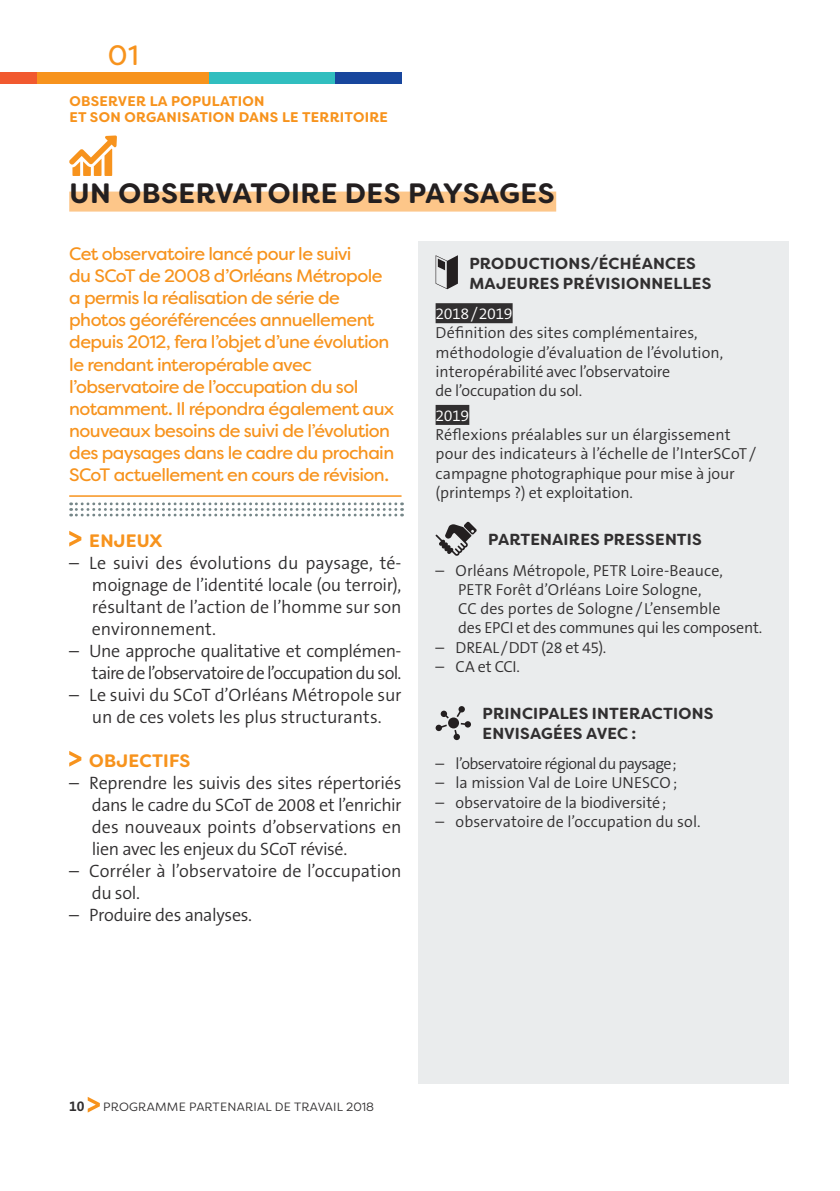
<style>
.page{position:relative;width:840px;height:1191px;background:#fff}
.page>*{position:absolute;margin:0;border:0;box-sizing:border-box;transform-origin:0 0}
.titre_de_section{font:700 28px "Filson Soft";letter-spacing:.02em;color:#231f20}
.Titre_de_couverture{font:28px "Filson Soft";color:#f7931d}
.texte_courant_paragr{font:300 18px/22px "The Sans B W4";letter-spacing:-.01em;color:#312f30;text-align:justify}
.texte_courant_paragr-2{font:18px/22px "Filson Soft";letter-spacing:-.035em;color:#f7931d}
.texte_courant_paragr-3{font:300 18px/22px "The Sans B W4";letter-spacing:-.035em;color:#312f30;text-align:right}
.texte_courant_paragr-4{font:700 18px "Filson Soft";letter-spacing:.015em;color:#f7931d}
.texte_courant_paragr-5{font:300 16px/19.2px "The Sans B W4";letter-spacing:-.005em;color:#312f30}
.texte_courant_paragr-6{font:700 16px/19.2px "Filson Soft";letter-spacing:.01em;color:#312f30}
.texte_courant_paragr-7{font:300 16px "The Sans B W4";letter-spacing:-.04em;color:#312f30}
.t1{font:700 14px/16.8px "Filson Soft";letter-spacing:.02em;color:#f7931d}
.t2{font:700 14px "The Sans B W7";color:#312f30}
.t3{font:12px "Filson Soft";letter-spacing:.02em;color:#312f30}
.s1{color:#fff}
</style>
<div class="page">
<svg style="left:88px;top:1097px;width:12px;height:15px"></svg>
<div style="left:418px;top:241px;width:370px;height:842px;background:#eaeced"></div>
<div style="left:69px;top:192px;width:487px;height:20px;background:#fdc689"></div>
<svg style="left:69px;top:531px;width:12px;height:15px"></svg>
<svg style="left:69px;top:751px;width:12px;height:15px"></svg>
<div style="left:435px;top:303px;width:77px;height:20px;background:#312f30"></div>
<div style="left:435px;top:405px;width:34px;height:20px;background:#312f30"></div>
<svg style="left:435px;top:255px;width:22px;height:34px"></svg>
<svg style="left:435px;top:521px;width:41px;height:35px"></svg>
<svg style="left:435px;top:706px;width:36px;height:34px"></svg>
<div style="left:448px;top:717px;width:11px;height:11px;background:#231f20;border-radius:50%"></div>
<svg style="left:71px;top:502px;width:331px;height:14px"></svg>
<hr style="left:69px;top:495px;width:332px;height:2px;background:#f7931d">
<div style="left:0;top:72px;width:37px;height:11px;background:#f1592f"></div>
<div style="left:334px;top:72px;width:67px;height:11px;background:#18469d"></div>
<div style="left:37px;top:72px;width:172px;height:11px;background:#f7931d"></div>
<div style="left:209px;top:72px;width:125px;height:11px;background:#31bebf"></div>
<svg style="left:69px;top:135px;width:48px;height:41px"></svg>
<p class="Titre_de_couverture" style="left:108px;top:37px;width:32px">01</p>
<p class="t1" style="left:69px;top:92px;width:320px">OBSERVER LA POPULATION<br>ET SON ORGANISATION DANS LE TERRITOIRE</p>
<p class="titre_de_section" style="left:69px;top:175px;width:486px">UN OBSERVATOIRE DES PAYSAGES</p>
<p class="texte_courant_paragr-2" style="left:69px;top:243px;width:326px">Cet observatoire lancé pour le suivi<br>du SCoT de 2008 d’Orléans Métropole a permis la réalisation de série de photos géoréférencées annuellement depuis 2012, fera l’objet d’une évolution le rendant interopérable avec l’observatoire de l’occupation du sol notamment. Il répondra également aux nouveaux besoins de suivi de l’évolution des paysages dans le cadre du prochain SCoT actuellement en cours de révision.</p>
<p class="texte_courant_paragr-4" style="left:89px;top:528px;width:75px">ENJEUX</p>
<p class="texte_courant_paragr" style="left:92px;top:551px;width:311px;text-indent:-23px">– Le suivi des évolutions du paysage, té&shy;moignage de l’identité locale (ou terroir), résultant de l’action de l’homme sur son environnement.</p>
<p class="texte_courant_paragr-3" style="left:69px;top:639px;width:333px">– Une approche qualitative et complémen&shy;taire de l’observatoire de l’occupation du sol.</p>
<p class="texte_courant_paragr" style="left:69px;top:683px;width:333px;text-align:center">– Le suivi du SCoT d’Orléans Métropole sur un de ces volets les plus structurants.</p>
<p class="texte_courant_paragr-4" style="left:89px;top:748px;width:103px">OBJECTIFS</p>
<p class="texte_courant_paragr" style="left:92px;top:771px;width:311px;text-indent:-23px">– Reprendre les suivis des sites répertoriés dans le cadre du SCoT de 2008 et l’enrichir des nouveaux points d’observations en lien avec les enjeux du SCoT révisé.</p>
<p class="texte_courant_paragr" style="left:92px;top:859px;width:311px;text-indent:-23px">– Corréler à l’observatoire de l’occupation du sol.</p>
<p class="texte_courant_paragr" style="left:69px;top:903px;width:184px">– Produire des analyses.</p>
<p class="texte_courant_paragr-6" style="left:469px;top:254px;width:243px">PRODUCTIONS / ÉCHÉANCES<br>MAJEURES PRÉVISIONNELLES</p>
<p class="texte_courant_paragr-5" style="left:435px;top:304px;width:289px"><span class="s1">2018/2019<br></span>Définition des sites complémentaires, méthodologie d’évaluation de l’évolution, interopérabilité avec l’observatoire<br>de l’occupation du sol.</p>
<p class="texte_courant_paragr-5" style="left:435px;top:406px;width:322px"><span class="s1">2019<br></span>Réflexions préalables sur un élargissement pour des indicateurs à l’échelle de l’InterSCoT/ campagne photographique pour mise à jour (printemps ?) et exploitation.</p>
<p class="texte_courant_paragr-6" style="left:488px;top:530px;width:215px">PARTENAIRES PRESSENTIS</p>
<p class="texte_courant_paragr-5" style="left:458px;top:561px;width:305px;text-indent:-23px">– Orléans Métropole, PETR Loire-Beauce,<br>PETR Forêt d’Orléans Loire Sologne,<br>CC des portes de Sologne/ L’ensemble<br>des EPCI et des communes qui les composent.</p>
<p class="texte_courant_paragr-5" style="left:435px;top:638px;width:172px">– DREAL/DDT (28 et 45).</p>
<p class="texte_courant_paragr-5" style="left:435px;top:657px;width:86px">– CA et CCI.</p>
<p class="texte_courant_paragr-6" style="left:482px;top:704px;width:232px">PRINCIPALES INTERACTIONS<br>ENVISAGÉES AVEC :</p>
<p class="texte_courant_paragr-7" style="left:435px;top:753px;width:242px">– l’observatoire régional du paysage;</p>
<p class="texte_courant_paragr-5" style="left:435px;top:773px;width:243px">– la mission Val de Loire UNESCO;</p>
<p class="texte_courant_paragr-5" style="left:435px;top:792px;width:232px">– observatoire de la biodiversité;</p>
<p class="texte_courant_paragr-5" style="left:435px;top:812px;width:266px">– observatoire de l’occupation du sol.</p>
<p class="t2" style="left:69px;top:1097px;width:17px">10</p>
<p class="t3" style="left:103px;top:1099px;width:272px">PROGRAMME PARTENARIAL DE TRAVAIL 2018</p>
</div>
